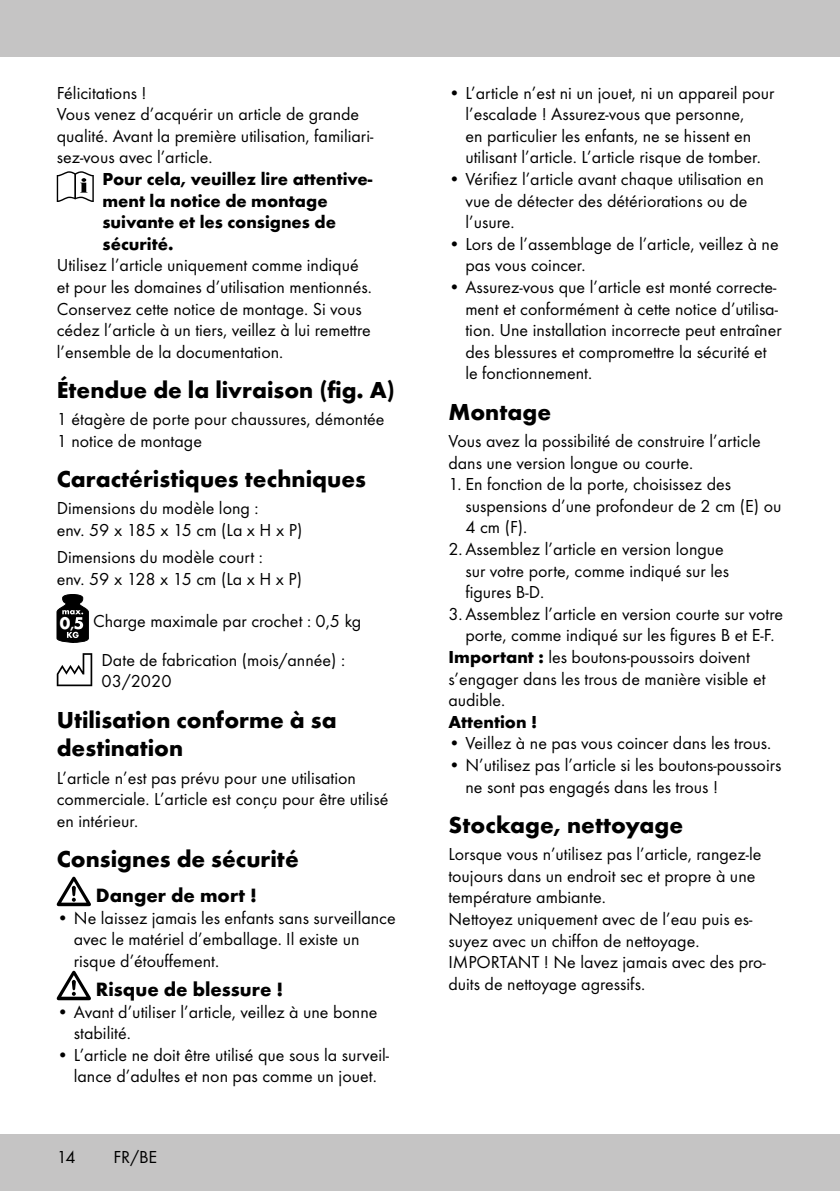
<style>
.page{position:relative;width:840px;height:1191px;background:#fff}
.page>*{position:absolute;margin:0;border:0;box-sizing:border-box;transform-origin:0 0}
.t1{font:700 24px/28.8px "Futura TOT";color:#000}
.t2{font:700 20px "Futura TOT";color:#000}
.t3{font:18px/21.6px "Futura TOT Boo";color:#000}
.t4{font:700 18px/21.6px "Futura TOT";color:#000}
.s1{font-family:"Futura TOT";font-weight:700}
</style>
<div class="page">
<div style="left:0;top:1134px;width:839px;height:57px;background:#c5c4c4"></div>
<div style="left:0;top:0;width:839px;height:57px;background:#c5c4c4"></div>
<svg style="left:57px;top:171px;width:37px;height:31px"></svg>
<svg style="left:57px;top:594px;width:32px;height:48px"></svg>
<svg style="left:57px;top:653px;width:35px;height:33px"></svg>
<svg style="left:57px;top:876px;width:34px;height:30px"></svg>
<svg style="left:57px;top:970px;width:34px;height:30px"></svg>
<p class="t3" style="left:57px;top:82px;width:318px">Félicitations !<br>Vous venez d’acquérir un article de grande qualité. Avant la première utilisation, familiari&shy;sez-vous avec l’article.</p>
<p class="t4" style="left:102px;top:168px;width:271px">Pour cela, veuillez lire attentive&shy;ment la notice de montage suivante et les consignes de sécurité.</p>
<p class="t3" style="left:57px;top:254px;width:316px">Utilisez l’article uniquement comme indiqué et pour les domaines d’utilisation mentionnés.<br>Conservez cette notice de montage. Si vous cédez l’article à un tiers, veillez à lui remettre l’ensemble de la documentation.</p>
<h1 class="t1" style="left:57px;top:375px;width:339px">Étendue de la livraison (fig. A)</h1>
<p class="t3" style="left:57px;top:408px;width:329px">1 étagère de porte pour chaussures, démontée<br>1 notice de montage</p>
<h1 class="t1" style="left:57px;top:464px;width:310px">Caractéristiques techniques</h1>
<p class="t3" style="left:57px;top:497px;width:247px">Dimensions du modèle long :<br>env. 59 x 185 x 15 cm (La x H x P)</p>
<p class="t3" style="left:57px;top:546px;width:247px">Dimensions du modèle court :<br>env. 59 x 128 x 15 cm (La x H x P)</p>
<p class="t3" style="left:101px;top:602px;width:261px;line-height:38.6px;text-indent:-42px"><sub>0</sub><sub>,</sub> Charge maximale par crochet : 0,5 kg<br>Date de fabrication (mois/année) :</p>
<p class="t3" style="left:101px;top:670px;width:71px">03/2020</p>
<h1 class="t1" style="left:57px;top:704px;width:281px">Utilisation conforme à sa destination</h1>
<p class="t3" style="left:57px;top:766px;width:333px">L’article n’est pas prévu pour une utilisation commerciale. L’article est conçu pour être utilisé en intérieur.</p>
<h1 class="t1" style="left:57px;top:844px;width:243px">Consignes de sécurité</h1>
<p class="t2" style="left:96px;top:883px;width:162px">Danger de mort !</p>
<p class="t3" style="left:74px;top:906px;width:323px;text-indent:-17px">• Ne laissez jamais les enfants sans surveillance avec le matériel d’emballage. Il existe un risque d’étouffement.</p>
<p class="t2" style="left:96px;top:977px;width:189px">Risque de blessure !</p>
<p class="t3" style="left:74px;top:1000px;width:305px;text-indent:-17px">• Avant d’utiliser l’article, veillez à une bonne stabilité.</p>
<p class="t3" style="left:57px;top:1044px;width:333px;text-align:center">• L’article ne doit être utilisé que sous la surveil&shy;lance d’adultes et non pas comme un jouet.</p>
<p class="t3" style="left:57px;top:1146px;width:21px">14</p>
<p class="t3" style="left:113px;top:1146px;width:45px">FR/BE</p>
<p class="t3" style="left:465px;top:82px;width:310px;text-indent:-17px">• L’article n’est ni un jouet, ni un appareil pour l’escalade ! Assurez-vous que personne,<br>en particulier les enfants, ne se hissent en utilisant l’article. L’article risque de tomber.</p>
<p class="t3" style="left:465px;top:168px;width:300px;text-indent:-17px">• Vérifiez l’article avant chaque utilisation en vue de détecter des détériorations ou de l’usure.</p>
<p class="t3" style="left:465px;top:233px;width:315px;text-indent:-17px">• Lors de l’assemblage de l’article, veillez à ne pas vous coincer.</p>
<p class="t3" style="left:465px;top:276px;width:317px;text-indent:-17px">• Assurez-vous que l’article est monté correcte&shy;ment et conformément à cette notice d’utilisa&shy;tion. Une installation incorrecte peut entraîner des blessures et compromettre la sécurité et le fonctionnement.</p>
<h1 class="t1" style="left:448px;top:397px;width:104px">Montage</h1>
<p class="t3" style="left:448px;top:430px;width:314px">Vous avez la possibilité de construire l’article dans une version longue ou courte.</p>
<p class="t3" style="left:465px;top:473px;width:317px;text-indent:-17px">1. En fonction de la porte, choisissez des suspensions d’une profondeur de 2 cm (E) ou<br>4 cm (F).</p>
<p class="t3" style="left:465px;top:538px;width:265px;text-indent:-17px">2. Assemblez l’article en version longue sur votre porte, comme indiqué sur les figures B-D.</p>
<p class="t3" style="left:448px;top:603px;width:336px">3. Assemblez l’article en version courte sur votre</p>
<p class="t3" style="left:465px;top:624px;width:310px">porte, comme indiqué sur les figures B et E-F.</p>
<p class="t3" style="left:448px;top:646px;width:303px"><span class="s1">Important :</span> les boutons-poussoirs doivent</p>
<p class="t3" style="left:448px;top:667px;width:318px">s’engager dans les trous de manière visible et</p>
<p class="t3" style="left:448px;top:689px;width:58px">audible.</p>
<p class="t4" style="left:448px;top:710px;width:90px">Attention !</p>
<p class="t3" style="left:448px;top:732px;width:324px">• Veillez à ne pas vous coincer dans les trous.</p>
<p class="t3" style="left:465px;top:754px;width:317px;text-indent:-17px">• N’utilisez pas l’article si les boutons-poussoirs ne sont pas engagés dans les trous !</p>
<h1 class="t1" style="left:448px;top:810px;width:236px">Stockage, nettoyage</h1>
<p class="t3" style="left:448px;top:843px;width:319px">Lorsque vous n’utilisez pas l’article, rangez-le toujours dans un endroit sec et propre à une température ambiante.<br>Nettoyez uniquement avec de l’eau puis es&shy;suyez avec un chiffon de nettoyage.<br>IMPORTANT ! Ne lavez jamais avec des pro&shy;duits de nettoyage agressifs.</p>
</div>
